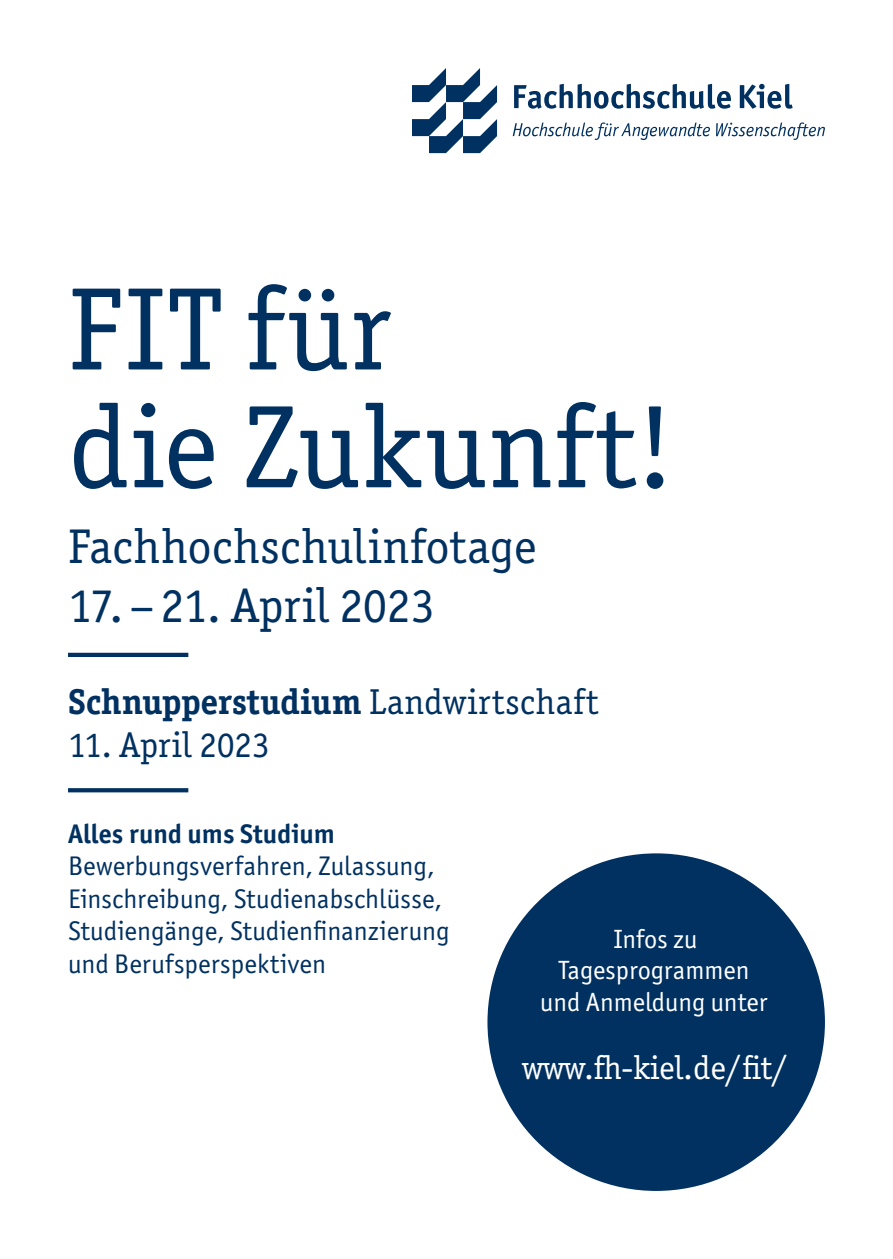
<style>
.page{position:relative;width:893px;height:1259px;background:#fff}
.page>*{position:absolute;margin:0;border:0;box-sizing:border-box;transform-origin:0 0}
.t1{font:117.9px/117.9px "Officina Ser ITC Std";letter-spacing:.015em;color:#003161}
.t2{font:48.9px/58.5px "Officina Ser ITC Std";letter-spacing:.005em;color:#003161}
.t3{font:700 36px "Officina Ser ITC Std";color:#003161}
.t4{font:36px "Officina Ser ITC Std";letter-spacing:-.005em;color:#003161}
.t5{font:33.3px "Officina Ser ITC Std";color:#fff}
.t6{font:27px/32.4px "Officina Sans ITC Std";letter-spacing:.005em;color:#003161}
.t7{font:700 27px "Officina Sans ITC Std";letter-spacing:.005em;color:#003161}
.t8{font:26.4px/31.8px "Officina Sans ITC Std";color:#fff;text-align:center}
.s1{font-weight:400}
</style>
<div class="page">
<svg style="left:412px;top:68px;width:85px;height:85px"></svg>
<svg style="left:514px;top:84px;width:217px;height:25px"></svg>
<svg style="left:740px;top:84px;width:53px;height:25px"></svg>
<svg style="left:513px;top:122px;width:312px;height:18px"></svg>
<hr style="left:68px;top:653px;width:120px;height:4px;background:#003161">
<svg style="left:68px;top:788px;width:120px;height:4px"></svg>
<div style="left:487px;top:853px;width:338px;height:338px;background:#003161;border-radius:50%"></div>
<h1 class="t1" style="left:68px;top:270px;width:608px">FIT für<br>die Zukunft!</h1>
<h2 class="t2" style="left:68px;top:517px;width:470px">Fachhochschulinfotage<br>17.–21. April 2023</h2>
<h3 class="t3" style="left:68px;top:679px;width:532px">Schnupperstudium <span class="s1">Landwirtschaft</span></h3>
<h3 class="t4" style="left:68px;top:724px;width:203px">11. April 2023</h3>
<p class="t7" style="left:68px;top:817px;width:268px">Alles rund ums Studium</p>
<p class="t6" style="left:68px;top:850px;width:383px">Bewerbungsverfahren, Zulassung, Einschreibung, Studienabschlüsse, Studiengänge, Studienfinanzierung und Berufsperspektiven</p>
<p class="t8" style="left:540px;top:923px;width:229px">Infos zu<br>Tagesprogrammen und Anmeldung unter</p>
<p class="t5" style="left:522px;top:1048px;width:268px">www.fh-kiel.de/fit/</p>
</div>
